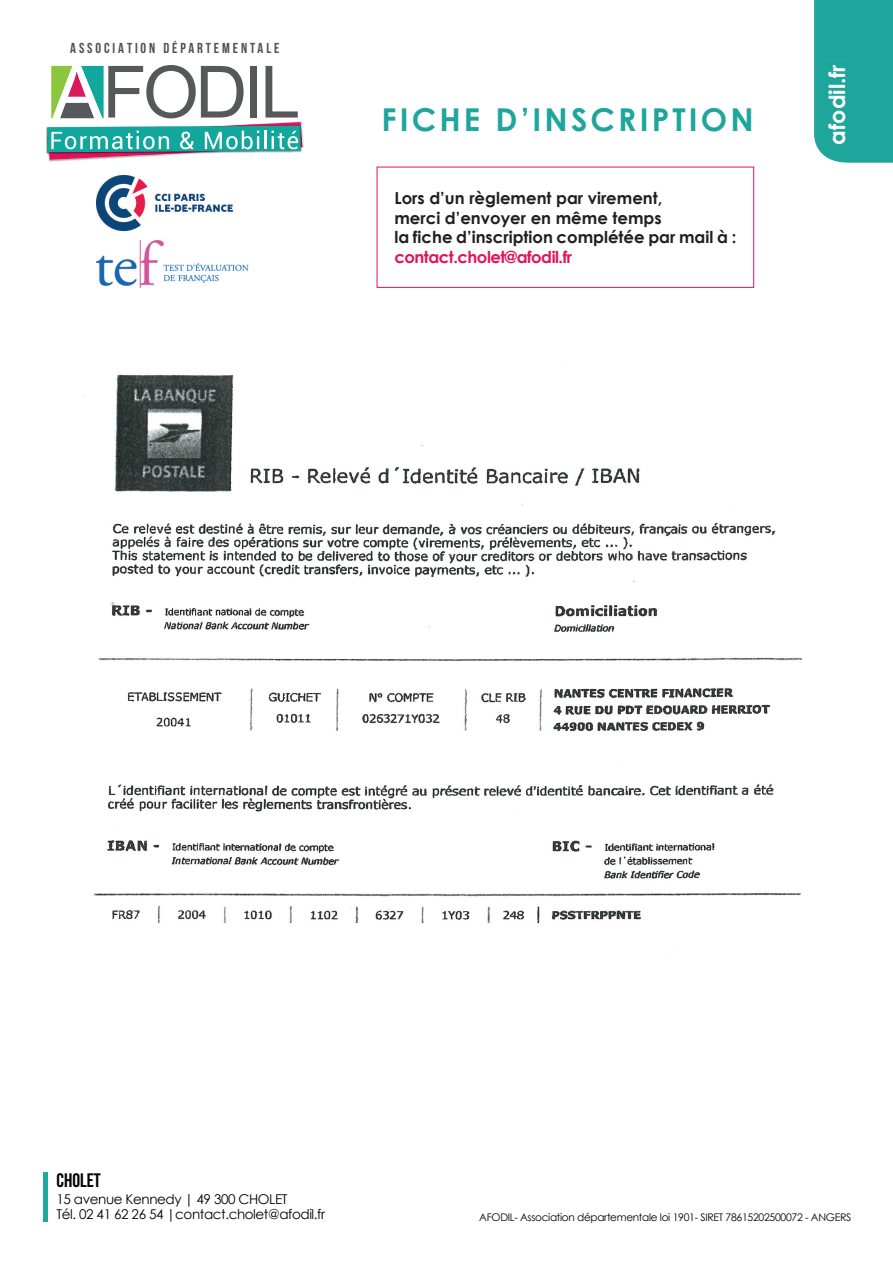
<style>
.page{position:relative;width:893px;height:1263px;background:#fff}
.page>*{position:absolute;margin:0;border:0;box-sizing:border-box;transform-origin:0 0}
.t1{font:700 31.5px "Century Gothic";letter-spacing:.1em;color:#1fa69c}
.t2{font:700 22.35px "Century Gothic";color:#fff}
.t3{font:700 19.5px "Bebas Neue";color:#000}
.t4{font:700 16.5px/19.8px "Century Gothic";color:#231f20}
.t5{font:700 16.5px "Century Gothic";letter-spacing:-.03em;color:#df165a}
.t6{font:700 14.4px "Bebas Neue";letter-spacing:.2em;color:#4f5152}
.t7{font:13.5px/15.3px "Century Gothic";letter-spacing:-.03em;color:#000}
.t8{font:10.5px "Century Gothic";letter-spacing:-.03em;color:#000}
</style>
<div class="page">
<div style="left:814px;top:0;width:79px;height:163px;background:#1fa69c"></div>
<img style="left:49px;top:123px;width:255px;height:39px">
<svg style="left:47px;top:65px;width:255px;height:95px"></svg>
<div style="left:43px;top:1172px;width:5px;height:49px;background:#21a79e"></div>
<img style="left:824px;top:60px;width:31px;height:1px">
<img style="left:97px;top:176px;width:151px;height:112px">
<div style="left:377px;top:167px;width:377px;height:121px;border:1px solid #df165a"></div>
<img style="left:84px;top:374px;width:718px;height:579px">
<p class="t6" style="left:70px;top:40px;width:211px">ASSOCIATION DÉPARTEMENTALE</p>
<h1 class="t1" style="left:381px;top:96px;width:374px">FICHE D’INSCRIPTION</h1>
<p class="t4" style="left:394px;top:187px;width:343px">Lors d’un règlement par virement,<br>merci d’envoyer en même temps<br>la fiche d’inscription complétée par mail à :</p>
<p class="t5" style="left:394px;top:245px;width:179px">contact.cholet@afodil.fr</p>
<h2 class="t2" style="left:820px;top:145px;width:82px;rotate:-90deg">afodil.fr</h2>
<p class="t3" style="left:56px;top:1170px;width:46px">CHOLET</p>
<p class="t7" style="left:56px;top:1191px;width:270px">15 avenue Kennedy | 49 300 CHOLET<br>Tél. 02 41 62 26 54 |contact.cholet@afodil.fr</p>
<p class="t8" style="left:479px;top:1209px;width:373px">AFODIL- Association départementale loi 1901- SIRET 78615202500072 - ANGERS</p>
</div>
